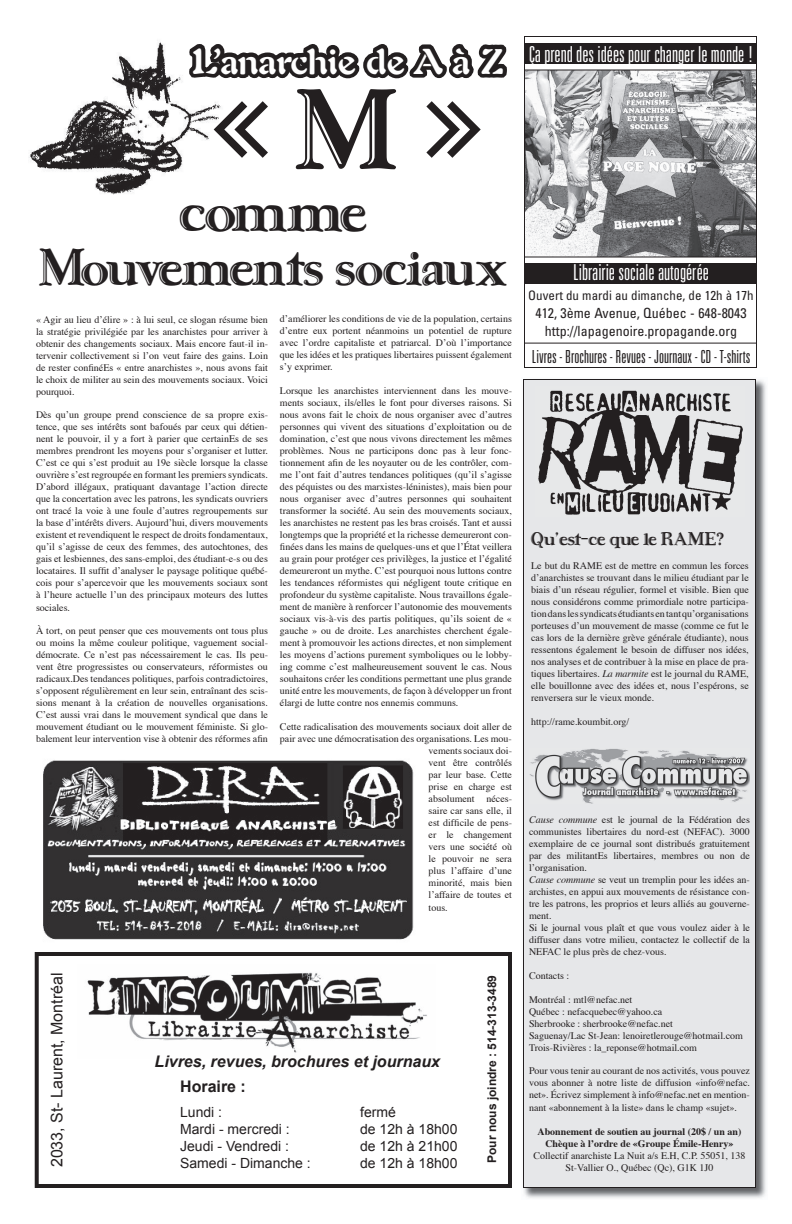
<style>
.page{position:relative;width:792px;height:1224px;background:#fff}
.page>*{position:absolute;margin:0;border:0;box-sizing:border-box;transform-origin:0 0}
.t1{font:100px "Ursa Serif Engraved";color:#231f20}
.t2{font:50px "Ursa Serif Engraved";letter-spacing:-.06em;color:#231f20}
.t3{font:45px "Ursa Serif Engraved";letter-spacing:-.04em;color:#231f20}
.t4{font:700 36px "Auriol";color:#fff}
.t5{font:300 ultra-condensed 22px "Univers";color:#fff}
.t6{font:300 ultra-condensed 18px "Univers";color:#231f20}
.t7{font:italic 700 16px "Arial";color:#231f20}
.t8{font:16px "Arial";color:#231f20}
.t9{font:16px "Ursa Serif Engraved";letter-spacing:-.005em;color:#231f20}
.t10{font:700 16px "Arial";color:#231f20}
.t11{font:14px "Arial";color:#231f20}
.t12{font:condensed 14px/18px "Univers";color:#231f20;text-align:center}
.t13{font:condensed 13px "Univers";color:#231f20}
.t14{font:700 12px "Arial";color:#231f20}
.t15{font:10px/12px "Times";color:#231f20;text-align:justify}
.t16{font:700 10px/12px "Times";color:#231f20;text-align:center}
.s1{font-style:italic}
</style>
<div class="page">
<img style="left:29px;top:42px;width:192px;height:153px">
<svg style="left:183px;top:42px;width:324px;height:42px"></svg>
<img style="left:524px;top:380px;width:242px;height:818px">
<div style="left:524px;top:380px;width:232px;height:808px;background:#e6e7e9"></div>
<div style="left:523px;top:379px;width:233px;height:809px;border:1px solid #231f20"></div>
<img style="left:529px;top:749px;width:221px;height:54px">
<svg style="left:526px;top:70px;width:229px;height:188px;background:#a2a3a5"></svg>
<div style="left:525px;top:44px;width:232px;height:20px;background:#231f20"></div>
<div style="left:525px;top:263px;width:232px;height:21px;background:#231f20"></div>
<hr style="left:525px;top:343px;width:232px;height:1px;background:#231f20">
<div style="left:524px;top:36px;width:233px;height:332px;border:1px solid #231f20"></div>
<img style="left:538px;top:390px;width:205px;height:125px">
<img style="left:87px;top:972px;width:340px;height:81px">
<div style="left:35px;top:952px;width:477px;height:236px;border:4px solid #231f20"></div>
<img style="left:43px;top:760px;width:371px;height:180px">
<h3 class="t4" style="left:192px;top:40px;width:314px">L’anarchie de A à Z</h3>
<h1 class="t1" style="left:214px;top:66px;width:271px">« M »</h1>
<h2 class="t2" style="left:179px;top:180px;width:190px">comme</h2>
<h3 class="t3" style="left:39px;top:239px;width:470px">Mouvements sociaux</h3>
<p class="t15" style="left:36px;top:314px;width:234px">« Agir au lieu dʼélire » : à lui seul, ce slogan résume bien la stratégie privilégiée par les anarchistes pour arriver à obtenir des changements sociaux. Mais encore faut-il in&shy;tervenir collectivement si lʼon veut faire des gains. Loin de rester confinéEs « entre anarchistes », nous avons fait le choix de militer au sein des mouvements sociaux. Voici pourquoi.</p>
<p class="t15" style="left:36px;top:410px;width:234px">Dès quʼun groupe prend conscience de sa propre exis&shy;tence, que ses intérêts sont bafoués par ceux qui détien&shy;nent le pouvoir, il y a fort à parier que certainEs de ses membres prendront les moyens pour sʼorganiser et lutter.<br>Cʼest ce qui sʼest produit au 19e siècle lorsque la classe ouvrière sʼest regroupée en formant les premiers syndicats.<br>Dʼabord illégaux, pratiquant davantage lʼaction directe que la concertation avec les patrons, les syndicats ouvriers ont tracé la voie à une foule dʼautres regroupements sur la base dʼintérêts divers. Aujourdʼhui, divers mouvements existent et revendiquent le respect de droits fondamentaux, quʼil sʼagisse de ceux des femmes, des autochtones, des gais et lesbiennes, des sans-emploi, des étudiant-e-s ou des locataires. Il suffit dʼanalyser le paysage politique québé&shy;cois pour sʼapercevoir que les mouvements sociaux sont à lʼheure actuelle lʼun des principaux moteurs des luttes sociales.</p>
<p class="t15" style="left:36px;top:626px;width:234px">À tort, on peut penser que ces mouvements ont tous plus ou moins la même couleur politique, vaguement social&shy;démocrate. Ce nʼest pas nécessairement le cas. Ils peu&shy;vent être progressistes ou conservateurs, réformistes ou radicaux.Des tendances politiques, parfois contradictoires, sʼopposent régulièrement en leur sein, entraînant des scis&shy;sions menant à la création de nouvelles organisations.<br>Cʼest aussi vrai dans le mouvement syndical que dans le mouvement étudiant ou le mouvement féministe. Si glo&shy;balement leur intervention vise à obtenir des réformes afin</p>
<p class="t15" style="left:280px;top:314px;width:234px">dʼaméliorer les conditions de vie de la population, certains dʼentre eux portent néanmoins un potentiel de rupture avec lʼordre capitaliste et patriarcal. Dʼoù lʼimportance que les idées et les pratiques libertaires puissent également sʼy exprimer.</p>
<p class="t15" style="left:280px;top:386px;width:234px">Lorsque les anarchistes interviennent dans les mouve&shy;ments sociaux, ils/elles le font pour diverses raisons. Si nous avons fait le choix de nous organiser avec dʼautres personnes qui vivent des situations dʼexploitation ou de domination, cʼest que nous vivons directement les mêmes problèmes. Nous ne participons donc pas à leur fonc&shy;tionnement afin de les noyauter ou de les contrôler, com&shy;me lʼont fait dʼautres tendances politiques (quʼil sʼagisse des péquistes ou des marxistes-léninistes), mais bien pour nous organiser avec dʼautres personnes qui souhaitent transformer la société. Au sein des mouvements sociaux, les anarchistes ne restent pas les bras croisés. Tant et aussi longtemps que la propriété et la richesse demeureront con&shy;finées dans les mains de quelques-uns et que lʼÉtat veillera au grain pour protéger ces privilèges, la justice et lʼégalité demeureront un mythe. Cʼest pourquoi nous luttons contre les tendances réformistes qui négligent toute critique en profondeur du système capitaliste. Nous travaillons égale&shy;ment de manière à renforcer lʼautonomie des mouvements sociaux vis-à-vis des partis politiques, quʼils soient de « gauche » ou de droite. Les anarchistes cherchent égale&shy;ment à promouvoir les actions directes, et non simplement les moyens dʼactions purement symboliques ou le lobby&shy;ing comme cʼest malheureusement souvent le cas. Nous souhaitons créer les conditions permettant une plus grande unité entre les mouvements, de façon à développer un front élargi de lutte contre nos ennemis communs.</p>
<p class="t15" style="left:280px;top:722px;width:233px">Cette radicalisation des mouvements sociaux doit aller de</p>
<p class="t15" style="left:280px;top:734px;width:233px">pair avec une démocratisation des organisations. Les mou-</p>
<p class="t15" style="left:429px;top:746px;width:85px">vements sociaux doi-</p>
<p class="t15" style="left:429px;top:758px;width:85px">vent être contrôlés</p>
<p class="t15" style="left:429px;top:770px;width:85px">par leur base. Cette</p>
<p class="t15" style="left:429px;top:782px;width:85px">prise en charge est</p>
<p class="t15" style="left:429px;top:794px;width:85px">absolument néces-</p>
<p class="t15" style="left:429px;top:806px;width:85px">saire car sans elle, il</p>
<p class="t15" style="left:429px;top:818px;width:85px">est difficile de pens-</p>
<p class="t15" style="left:429px;top:830px;width:85px">er le changement</p>
<p class="t15" style="left:429px;top:842px;width:85px">vers une société où</p>
<p class="t15" style="left:429px;top:854px;width:85px">le pouvoir ne sera</p>
<p class="t15" style="left:429px;top:866px;width:85px">plus lʼaffaire dʼune</p>
<p class="t15" style="left:429px;top:878px;width:85px">minorité, mais bien</p>
<p class="t15" style="left:429px;top:890px;width:85px">lʼaffaire de toutes et</p>
<p class="t15" style="left:429px;top:902px;width:21px">tous.</p>
<h3 class="t8" style="left:48px;top:1167px;width:196px;rotate:-90deg">2033, St- Laurent, Montréal</h3>
<h3 class="t7" style="left:155px;top:1052px;width:287px">Livres, revues, brochures et journaux</h3>
<h3 class="t11" style="left:180px;top:1104px;width:44px">Lundi :</h3>
<h3 class="t11" style="left:360px;top:1104px;width:37px">fermé</h3>
<h3 class="t11" style="left:180px;top:1121px;width:111px">Mardi - mercredi :</h3>
<h3 class="t11" style="left:360px;top:1121px;width:99px">de 12h à 18h00</h3>
<h3 class="t11" style="left:180px;top:1138px;width:110px">Jeudi - Vendredi :</h3>
<h3 class="t11" style="left:360px;top:1138px;width:99px">de 12h à 21h00</h3>
<h3 class="t11" style="left:180px;top:1155px;width:132px">Samedi - Dimanche :</h3>
<h3 class="t11" style="left:360px;top:1155px;width:99px">de 12h à 18h00</h3>
<h3 class="t10" style="left:180px;top:1077px;width:67px">Horaire :</h3>
<p class="t14" style="left:485px;top:1163px;width:190px;rotate:-90deg">Pour nous joindre : 514-313-3489</p>
<h3 class="t5" style="left:529px;top:43px;width:226px">Ça prend des idées pour changer le monde !</h3>
<h3 class="t5" style="left:573px;top:261px;width:137px">Librairie sociale autogérée</h3>
<h3 class="t13" style="left:528px;top:287px;width:227px">Ouvert du mardi au dimanche, de 12h à 17h</h3>
<h3 class="t12" style="left:535px;top:303px;width:213px">412, 3ème Avenue, Québec - 648-8043 http://lapagenoire.propagande.org</h3>
<h3 class="t6" style="left:532px;top:347px;width:220px">Livres - Brochures - Revues - Journaux - CD - T-shirts</h3>
<h3 class="t9" style="left:531px;top:528px;width:194px">Qu’est-ce que le RAME?</h3>
<p class="t15" style="left:531px;top:560px;width:219px">Le but du RAME est de mettre en commun les forces dʼanarchistes se trouvant dans le milieu étudiant par le biais dʼun réseau régulier, formel et visible. Bien que nous considérons comme primordiale notre participa&shy;tion dans les syndicats étudiants en tant quʼorganisations porteuses dʼun mouvement de masse (comme ce fut le cas lors de la dernière grève générale étudiante), nous ressentons également le besoin de diffuser nos idées, nos analyses et de contribuer à la mise en place de pra&shy;tiques libertaires. <span class="s1">La marmite</span> est le journal du RAME, elle bouillonne avec des idées et, nous lʼespérons, se renversera sur le vieux monde.</p>
<p class="t15" style="left:531px;top:716px;width:100px">http://rame.koumbit.org/</p>
<p class="t15" style="left:529px;top:814px;width:222px;text-align:left"><span class="s1">Cause commune</span> est le journal de la Fédération des communistes libertaires du nord-est (NEFAC). 3000 exemplaire de ce journal sont distribués gratuitement par des militantEs libertaires, membres ou non de lʼorganisation.<br><span class="s1">Cause commune</span> se veut un tremplin pour les idées an&shy;archistes, en appui aux mouvements de résistance con&shy;tre les patrons, les proprios et leurs alliés au gouverne&shy;ment.<br>Si le journal vous plaît et que vous voulez aider à le diffuser dans votre milieu, contactez le collectif de la NEFAC le plus près de chez-vous.</p>
<p class="t15" style="left:529px;top:970px;width:42px">Contacts :</p>
<p class="t15" style="left:529px;top:994px;width:215px;text-align:left">Montréal : mtl@nefac.net<br>Québec : nefacquebec@yahoo.ca<br>Sherbrooke : sherbrooke@nefac.net<br>Saguenay/Lac St-Jean: lenoiretlerouge@hotmail.com Trois-Rivières : la_reponse@hotmail.com</p>
<p class="t15" style="left:529px;top:1066px;width:222px">Pour vous tenir au courant de nos activités, vous pouvez vous abonner à notre liste de diffusion «info@nefac. net». Écrivez simplement à info@nefac.net en mention&shy;nant «abonnement à la liste» dans le champ «sujet».</p>
<p class="t16" style="left:538px;top:1126px;width:205px">Abonnement de soutien au journal (20$ / un an)<br>Chèque à lʼordre de «Groupe Émile-Henry»</p>
<p class="t15" style="left:534px;top:1150px;width:213px;text-align:center">Collectif anarchiste La Nuit a/s E.H, C.P. 55051, 138<br>St-Vallier O., Québec (Qc), G1K 1J0</p>
</div>
